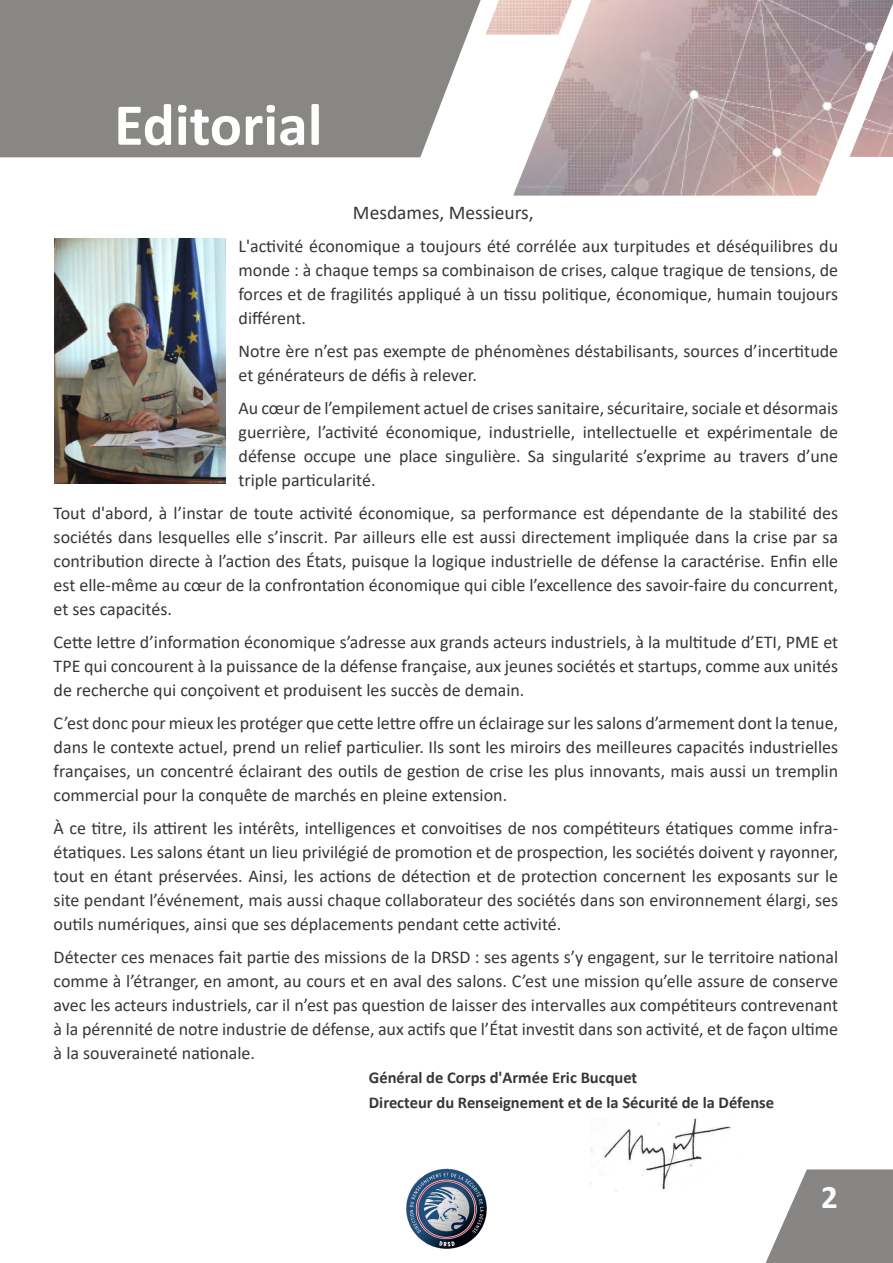
<style>
.page{position:relative;width:893px;height:1263px;background:#fff}
.page>*{position:absolute;margin:0;border:0;box-sizing:border-box;transform-origin:0 0}
.t1{font:700 60px "Calibri";color:#fff}
.t2{font:700 33px "Calibri";color:#fff}
.t3{font:19.5px "Calibri";color:#373736}
.t4{font:18px/24px "Calibri";color:#373736;text-align:justify}
.t5{font:700 16.5px/25.5px "Calibri";color:#373736}
</style>
<div class="page">
<img style="left:406px;top:1168px;width:81px;height:81px">
<div style="left:0;top:0;width:481px;height:157px;background:#898784"></div>
<img style="left:485px;top:0;width:408px;height:196px">
<svg style="left:766px;top:1169px;width:127px;height:94px"></svg>
<img style="left:590px;top:1118px;width:143px;height:73px">
<img style="left:54px;top:238px;width:172px;height:245px">
<h1 class="t1" style="left:114px;top:82px;width:210px">Editorial</h1>
<p class="t3" style="left:353px;top:199px;width:182px">Mesdames, Messieurs,</p>
<p class="t4" style="left:239px;top:234px;width:601px">L'activité économique a toujours été corrélée aux turpitudes et déséquilibres du monde : à chaque temps sa combinaison de crises, calque tragique de tensions, de forces et de fragilités appliqué à un tissu politique, économique, humain toujours différent.</p>
<p class="t4" style="left:239px;top:339px;width:601px">Notre ère n’est pas exempte de phénomènes déstabilisants, sources d’incertitude et générateurs de défis à relever.</p>
<p class="t4" style="left:239px;top:396px;width:601px">Au cœur de l’empilement actuel de crises sanitaire, sécuritaire, sociale et désormais guerrière, l’activité économique, industrielle, intellectuelle et expérimentale de défense occupe une place singulière. Sa singularité s’exprime au travers d’une triple particularité.</p>
<p class="t4" style="left:54px;top:500px;width:786px">Tout d'abord, à l’instar de toute activité économique, sa performance est dépendante de la stabilité des sociétés dans lesquelles elle s’inscrit. Par ailleurs elle est aussi directement impliquée dans la crise par sa contribution directe à l’action des États, puisque la logique industrielle de défense la caractérise. Enfin elle est elle-même au cœur de la confrontation économique qui cible l’excellence des savoir-faire du concurrent, et ses capacités.</p>
<p class="t4" style="left:54px;top:629px;width:786px">Cette lettre d’information économique s’adresse aux grands acteurs industriels, à la multitude d’ETI, PME et TPE qui concourent à la puissance de la défense française, aux jeunes sociétés et startups, comme aux unités de recherche qui conçoivent et produisent les succès de demain.</p>
<p class="t4" style="left:54px;top:710px;width:786px">C’est donc pour mieux les protéger que cette lettre offre un éclairage sur les salons d’armement dont la tenue, dans le contexte actuel, prend un relief particulier. Ils sont les miroirs des meilleures capacités industrielles françaises, un concentré éclairant des outils de gestion de crise les plus innovants, mais aussi un tremplin commercial pour la conquête de marchés en pleine extension.</p>
<p class="t4" style="left:54px;top:815px;width:786px">À ce titre, ils attirent les intérêts, intelligences et convoitises de nos compétiteurs étatiques comme infra&shy;étatiques. Les salons étant un lieu privilégié de promotion et de prospection, les sociétés doivent y rayonner, tout en étant préservées. Ainsi, les actions de détection et de protection concernent les exposants sur le site pendant l’événement, mais aussi chaque collaborateur des sociétés dans son environnement élargi, ses outils numériques, ainsi que ses déplacements pendant cette activité.</p>
<p class="t4" style="left:54px;top:944px;width:786px">Détecter ces menaces fait partie des missions de la DRSD : ses agents s’y engagent, sur le territoire national comme à l’étranger, en amont, au cours et en aval des salons. C’est une mission qu’elle assure de conserve avec les acteurs industriels, car il n’est pas question de laisser des intervalles aux compétiteurs contrevenant à la pérennité de notre industrie de défense, aux actifs que l’État investit dans son activité, et de façon ultime à la souveraineté nationale.</p>
<p class="t5" style="left:369px;top:1064px;width:407px">Général de Corps d'Armée Eric Bucquet<br>Directeur du Renseignement et de la Sécurité de la Défense</p>
<h2 class="t2" style="left:821px;top:1174px;width:18px">2</h2>
</div>
